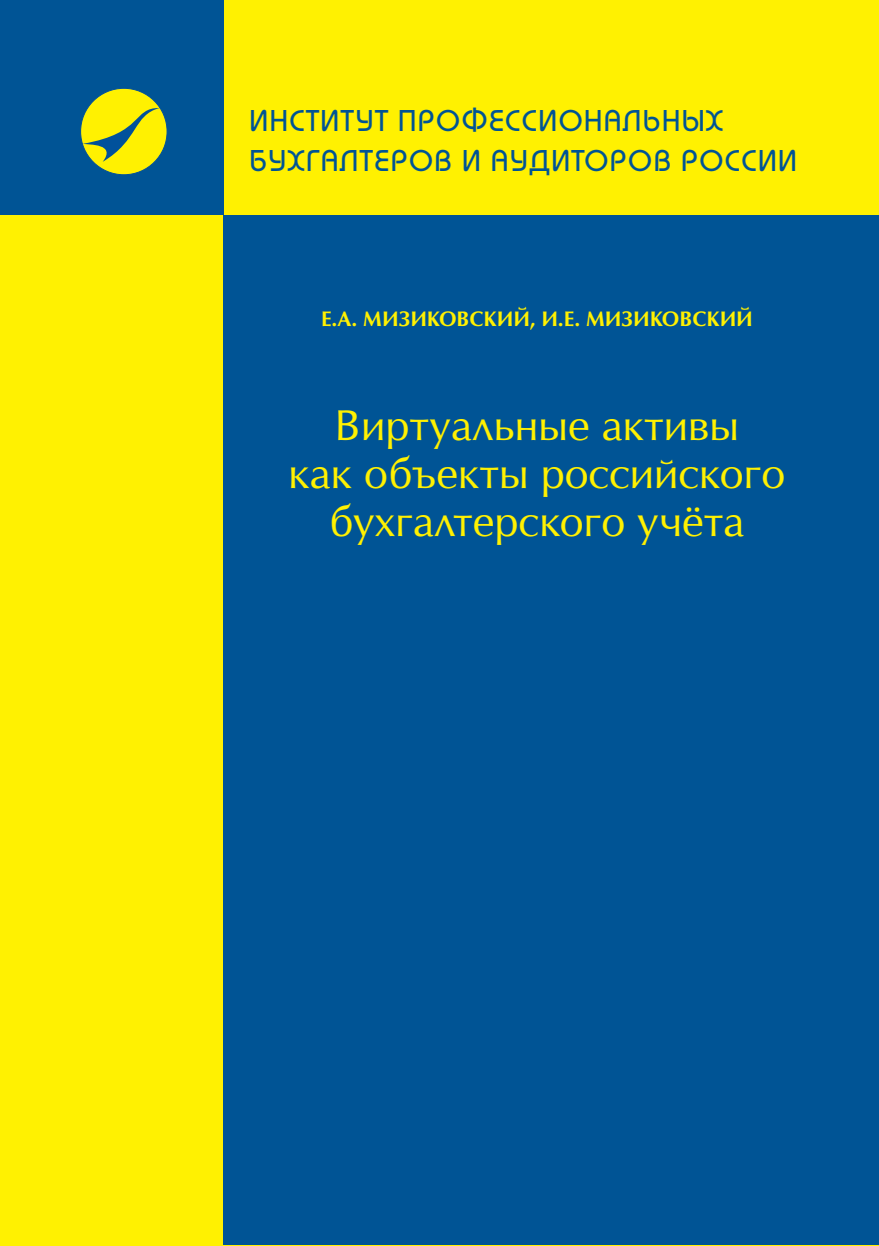
<style>
.page{position:relative;width:879px;height:1246px;background:#fff101}
.page>*{position:absolute;margin:0;border:0;box-sizing:border-box;transform-origin:0 0}
.t1{font:41px/48px "Opium New C";color:#fff101;text-align:center}
.t2{font:30px/40px "Bauhaus Medium C";letter-spacing:.05em;color:#005495}
.t3{font:700 20px "Opium New C";color:#fff101}
</style>
<div class="page">
<div style="left:224px;top:215px;width:655px;height:1030px;background:#005495"></div>
<div style="left:0;top:0;width:224px;height:215px;background:#005495"></div>
<div style="left:81px;top:88px;width:86px;height:87px;background:#fff101;border-radius:50%"></div>
<svg style="left:83px;top:108px;width:77px;height:54px"></svg>
<p class="t2" style="left:249px;top:101px;width:549px">ИНСТИТУТ ПРОФЕССИОНАЛЬНЫХ<br>БУХГАЛТЕРОВ И АУДИТОРОВ РОССИИ</p>
<p class="t3" style="left:321px;top:307px;width:433px">Е.А. МИЗИКОВСКИЙ, И.Е. МИЗИКОВСКИЙ</p>
<p class="t1" style="left:288px;top:401px;width:498px">Виртуальные активы<br>как объекты российского бухгалтерского учёта</p>
</div>
